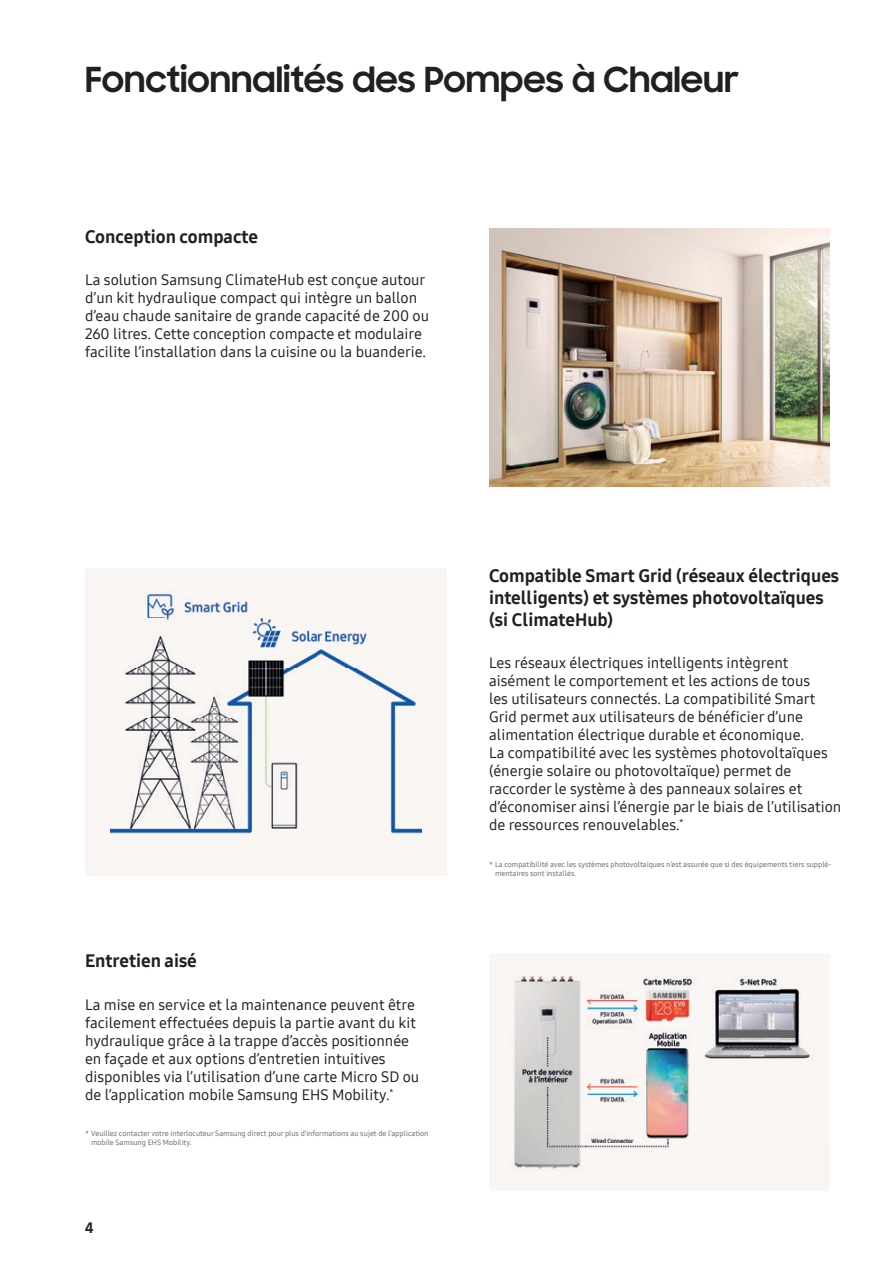
<style>
.page{position:relative;width:893px;height:1263px;background:#fff}
.page>*{position:absolute;margin:0;border:0;box-sizing:border-box;transform-origin:0 0}
.t1{font:700 34.5px "Samsung Sharp Sans";color:#231f20}
.t2{font:18px/21.6px "Samsung One 800";color:#231f20}
.t3{font:15px/18px "Samsung One 500";color:#231f20}
.t4{font:15px "Samsung One 800";color:#231f20}
.t5{font:7.5px/9px "Samsung One 500";color:#6e6967}
</style>
<div class="page">
<div style="left:85px;top:568px;width:361px;height:307px;background:#f8f5f3"></div>
<img style="left:110px;top:594px;width:311px;height:240px">
<img style="left:489px;top:953px;width:340px;height:238px">
<img style="left:489px;top:229px;width:340px;height:257px">
<h1 class="t1" style="left:85px;top:54px;width:656px">Fonctionnalités des Pompes à Chaleur</h1>
<p class="t2" style="left:85px;top:225px;width:175px">Conception compacte</p>
<p class="t3" style="left:85px;top:271px;width:346px">La solution Samsung ClimateHub est conçue autour d’un kit hydraulique compact qui intègre un ballon d’eau chaude sanitaire de grande capacité de 200 ou 260 litres. Cette conception compacte et modulaire facilite l’installation dans la cuisine ou la buanderie.</p>
<p class="t2" style="left:85px;top:950px;width:113px">Entretien aisé</p>
<p class="t3" style="left:85px;top:995px;width:336px">La mise en service et la maintenance peuvent être facilement effectuées depuis la partie avant du kit hydraulique grâce à la trappe d’accès positionnée en façade et aux options d’entretien intuitives disponibles via l’utilisation d’une carte Micro SD ou de l’application mobile Samsung EHS Mobility.<sup>*</sup></p>
<p class="t5" style="left:91px;top:1129px;width:339px;text-indent:-6px">* Veuillez contacter votre interlocuteur Samsung direct pour plus d’informations au sujet de l’application mobile Samsung EHS Mobility.</p>
<p class="t4" style="left:85px;top:1217px;width:10px">4</p>
<p class="t2" style="left:489px;top:565px;width:352px">Compatible Smart Grid (réseaux électriques intelligents) et systèmes photovoltaïques (si ClimateHub)</p>
<p class="t3" style="left:489px;top:653px;width:354px">Les réseaux électriques intelligents intègrent aisément le comportement et les actions de tous<br>les utilisateurs connectés. La compatibilité Smart Grid permet aux utilisateurs de bénéficier d’une alimentation électrique durable et économique.<br>La compatibilité avec les systèmes photovoltaïques (énergie solaire ou photovoltaïque) permet de raccorder le système à des panneaux solaires et d’économiser ainsi l’énergie par le biais de l’utilisation de ressources renouvelables.<sup>*</sup></p>
<p class="t5" style="left:495px;top:859px;width:338px;text-indent:-6px">* La compatibilité avec les systèmes photovoltaïques n’est assurée que si des équipements tiers supplé&shy;mentaires sont installés.</p>
</div>
